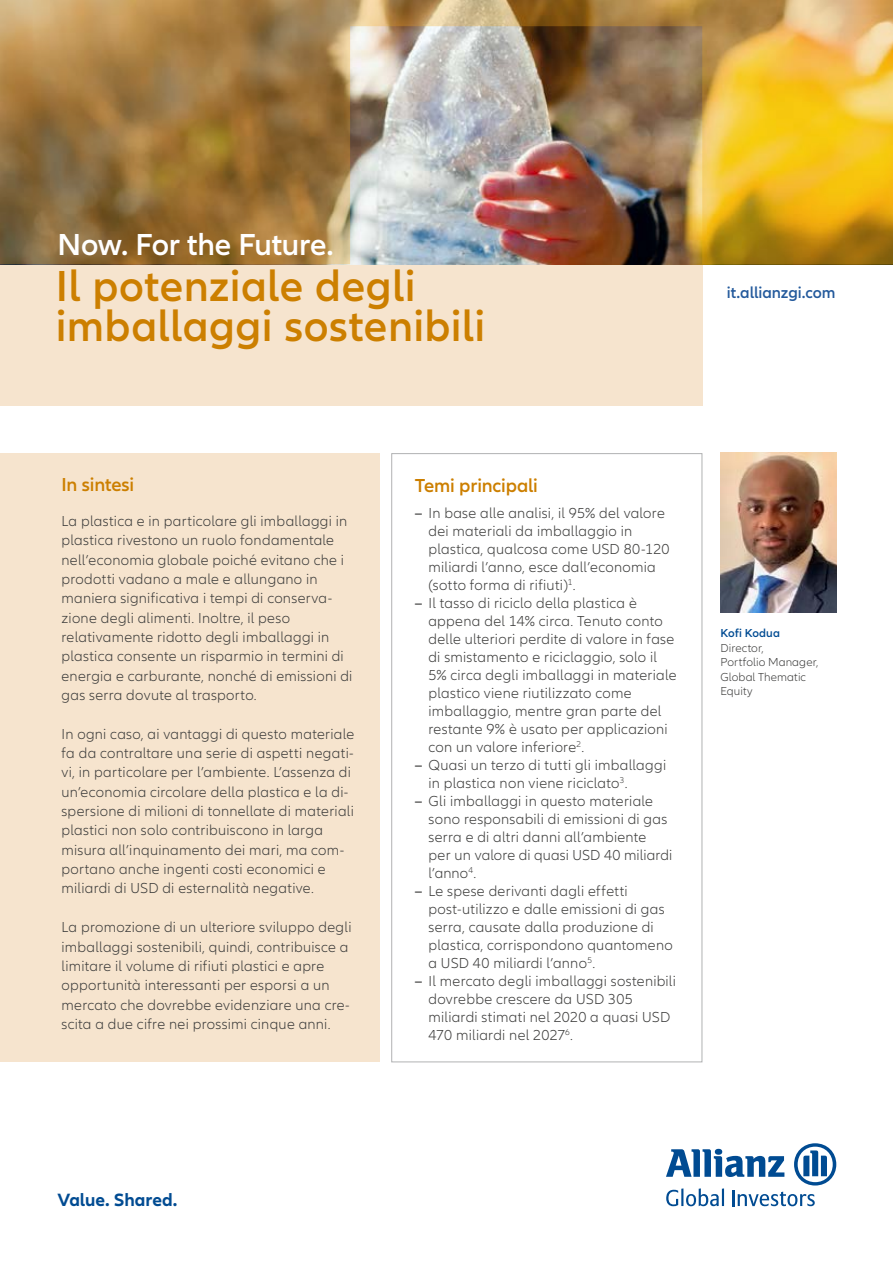
<style>
.page{position:relative;width:893px;height:1263px;background:#fff}
.page>*{position:absolute;margin:0;border:0;box-sizing:border-box;transform-origin:0 0}
.t1{font:600 45px/40.5px "Allianz Neo";letter-spacing:.01em;color:#cc7f00}
.t2{font:600 31.5px "Allianz Neo";letter-spacing:-.01em;color:#fff}
.t3{font:600 19.5px "Allianz Neo";letter-spacing:-.005em;color:#cc7f00}
.t4{font:700 18.45px "Allianz Neo";letter-spacing:-.005em;color:#004b92}
.t5{font:600 16.5px "Allianz Neo";letter-spacing:-.005em;color:#245a9c}
.t6{font:300 15px/18px "Allianz Neo";letter-spacing:.015em;color:#3b3b3a}
.t7{font:300 12px/14.4px "Allianz Neo";letter-spacing:.01em;color:#3b3b3a}
.t8{font:600 12px "Allianz Neo";letter-spacing:.01em;color:#004b92}
.s1{font-weight:600}
</style>
<div class="page">
<img style="left:721px;top:453px;width:115px;height:159px">
<div style="left:0;top:453px;width:380px;height:609px;background:#f6e4ce"></div>
<div style="left:0;top:264px;width:702px;height:141px;background:#f6e4ce"></div>
<img style="left:0;top:0;width:893px;height:264px">
<svg style="left:666px;top:1143px;width:170px;height:63px"></svg>
<h2 class="t2" style="left:57px;top:227px;width:278px">Now. For the Future.</h2>
<h1 class="t1" style="left:56px;top:267px;width:431px">Il potenziale degli imballaggi sostenibili</h1>
<p class="t5" style="left:727px;top:283px;width:110px">it.allianzgi.com</p>
<h3 class="t3" style="left:62px;top:473px;width:74px">In sintesi</h3>
<p class="t6" style="left:62px;top:512px;width:292px;line-height:19.4px">La plastica e in particolare gli imballaggi in plastica rivestono un ruolo fondamentale nell’economia globale poiché evitano che i prodotti vadano a male e allungano in maniera significativa i tempi di conserva&shy;zione degli alimenti. Inoltre, il peso relativamente ridotto degli imballaggi in plastica consente un risparmio in termini di energia e carburante, nonché di emissioni di gas serra dovute al trasporto.</p>
<p class="t6" style="left:62px;top:724px;width:294px;line-height:19.4px">In ogni caso, ai vantaggi di questo materiale fa da contraltare una serie di aspetti negati&shy;vi, in particolare per l’ambiente. L’assenza di un’economia circolare della plastica e la di&shy;spersione di milioni di tonnellate di materiali plastici non solo contribuiscono in larga misura all’inquinamento dei mari, ma com&shy;portano anche ingenti costi economici e miliardi di USD di esternalità negative.</p>
<p class="t6" style="left:62px;top:918px;width:292px;line-height:19.4px">La promozione di un ulteriore sviluppo degli imballaggi sostenibili, quindi, contribuisce a limitare il volume di rifiuti plastici e apre opportunità interessanti per esporsi a un mercato che dovrebbe evidenziare una cre&shy;scita a due cifre nei prossimi cinque anni.</p>
<h3 class="t3" style="left:415px;top:474px;width:124px">Temi principali</h3>
<p class="t6" style="left:428px;top:505px;width:243px;text-indent:-14px"><span class="s1">–</span> In base alle analisi, il 95% del valore dei materiali da imballaggio in plastica, qualcosa come USD 80-120 miliardi l’anno, esce dall’economia (sotto forma di rifiuti)<sup>1</sup>.</p>
<p class="t6" style="left:428px;top:595px;width:250px;text-indent:-14px"><span class="s1">–</span> Il tasso di riciclo della plastica è appena del 14% circa. Tenuto conto delle ulteriori perdite di valore in fase di smistamento e riciclaggio, solo il 5% circa degli imballaggi in materiale plastico viene riutilizzato come imballaggio, mentre gran parte del restante 9% è usato per applicazioni con un valore inferiore<sup>2</sup>.</p>
<p class="t6" style="left:428px;top:757px;width:239px;text-indent:-14px"><span class="s1">–</span> Quasi un terzo di tutti gli imballaggi in plastica non viene riciclato<sup>3</sup>.</p>
<p class="t6" style="left:428px;top:793px;width:245px;text-indent:-14px"><span class="s1">–</span> Gli imballaggi in questo materiale sono responsabili di emissioni di gas serra e di altri danni all’ambiente<br>per un valore di quasi USD 40 miliardi l’anno<sup>4</sup>.</p>
<p class="t6" style="left:428px;top:883px;width:246px;text-indent:-14px"><span class="s1">–</span> Le spese derivanti dagli effetti post-utilizzo e dalle emissioni di gas serra, causate dalla produzione di plastica, corrispondono quantomeno a USD 40 miliardi l’anno<sup>5</sup>.</p>
<p class="t6" style="left:428px;top:973px;width:249px;text-indent:-14px"><span class="s1">–</span> Il mercato degli imballaggi sostenibili dovrebbe crescere da USD 305 miliardi stimati nel 2020 a quasi USD<br>470 miliardi nel 2027<sup>6</sup>.</p>
<p class="t8" style="left:720px;top:626px;width:61px">Kofi Kodua</p>
<p class="t7" style="left:720px;top:641px;width:99px">Director,<br>Portfolio Manager,<br>Global Thematic<br>Equity</p>
<p class="t4" style="left:57px;top:1189px;width:122px">Value. Shared.</p>
</div>
